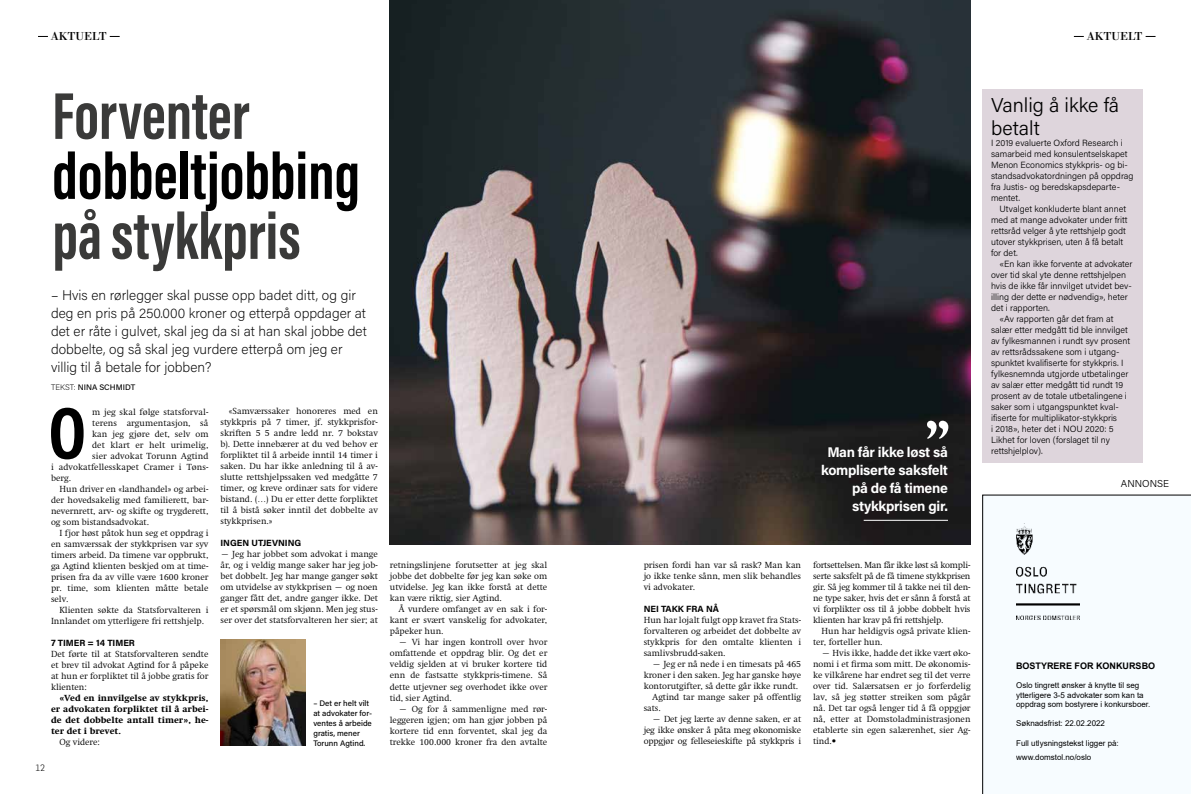
<style>
.page{position:relative;width:1191px;height:794px;background:#fff}
.page>*{position:absolute;margin:0;border:0;box-sizing:border-box;transform-origin:0 0}
.t1{font:700 74px "Acumin Pro Cond";color:#000}
.t2{font:700 68px "Acumin Pro Extra Cond";color:#3a3a39}
.t3{font:700 68px "Acumin Pro Extra Cond";color:#000}
.t4{font:700 62.4px "Adobe Caslon Pro";color:#fff}
.t5{font:300 20px/23px "Acumin Pro";color:#000}
.t6{font:200 14px/18px "Acumin Pro";color:#000}
.t7{font:700 14px/18px "Acumin Pro";letter-spacing:-.02em;color:#fff}
.t8{font:12px "Bodoni Std";color:#000}
.t9{font:300 10px "Acumin Pro";color:#000}
.t10{font:300 9px/11px "Swift LT Std";color:#000;text-align:justify}
.t11{font:300 9px/11px "Acumin Pro";color:#000}
.t12{font:800 9px/11px "Swift LT Std";color:#000;text-align:justify}
.t13{font:700 9px "Acumin Pro";color:#000}
.t14{font:700 9px "Arial";color:#000}
.t15{font:300 9px "Flama";color:#000}
.t16{font:8px/9.6px "Arial";color:#000}
.t17{font:500 8px/10px "Acumin Pro";color:#000}
.s1{font-weight:200}
</style>
<div class="page">
<div style="left:982px;top:89px;width:160px;height:374px;background:#ded5dc"></div>
<img style="left:390px;top:0;width:580px;height:544px">
<img style="left:220px;top:640px;width:85px;height:106px">
<svg style="left:982px;top:495px;width:209px;height:299px"></svg>
<img style="left:1016px;top:523px;width:63px;height:96px">
<hr style="left:863px;top:520px;width:85px;height:1px;background:#fff">
<h3 class="t8" style="left:51px;top:28px;width:57px">AKTUELT</h3>
<h3 class="t8" style="left:1086px;top:28px;width:57px">AKTUELT</h3>
<h2 class="t2" style="left:52px;top:74px;width:199px">Forventer</h2>
<h2 class="t3" style="left:52px;top:134px;width:309px">dobbeltjobbing</h2>
<h2 class="t2" style="left:52px;top:194px;width:250px">på stykkpris</h2>
<h3 class="t6" style="left:51px;top:285px;width:317px">– Hvis en rørlegger skal pusse opp badet ditt, og gir deg en pris på 250.000 kroner og etterpå oppdager at det er råte i gulvet, skal jeg da si at han skal jobbe det dobbelte, og så skal jeg vurdere etterpå om jeg er villig til å betale for jobben?</h3>
<p class="t17" style="left:51px;top:382px;width:86px"><span class="s1">TEKST:</span> NINA SCHMIDT</p>
<h1 class="t1" style="left:48px;top:384px;width:39px">O</h1>
<p class="t10" style="left:92px;top:406px;width:118px">m jeg skal følge statsforval-</p>
<p class="t10" style="left:92px;top:417px;width:118px">terens argumentasjon, så</p>
<p class="t10" style="left:92px;top:428px;width:118px">kan jeg gjøre det, selv om</p>
<p class="t10" style="left:92px;top:439px;width:118px">det klart er helt urimelig,</p>
<p class="t10" style="left:92px;top:450px;width:118px">sier advokat Torunn Agtind</p>
<p class="t10" style="left:51px;top:461px;width:159px">i advokatfellesskapet Cramer i Tøns-</p>
<p class="t10" style="left:51px;top:472px;width:22px">berg.</p>
<p class="t10" style="left:60px;top:483px;width:150px">Hun driver en «landhandel» og arbei-</p>
<p class="t10" style="left:51px;top:494px;width:159px">der hovedsakelig med familierett, bar-</p>
<p class="t10" style="left:51px;top:505px;width:159px">nevernrett, arv- og skifte og trygderett,</p>
<p class="t10" style="left:51px;top:516px;width:100px">og som bistandsadvokat.</p>
<p class="t10" style="left:60px;top:527px;width:150px">I fjor høst påtok hun seg et oppdrag i</p>
<p class="t10" style="left:51px;top:538px;width:159px">en samværssak der stykkprisen var syv</p>
<p class="t10" style="left:51px;top:549px;width:159px">timers arbeid. Da timene var oppbrukt,</p>
<p class="t10" style="left:51px;top:560px;width:159px">ga Agtind klienten beskjed om at time-</p>
<p class="t10" style="left:51px;top:571px;width:159px">prisen fra da av ville være 1600 kroner</p>
<p class="t10" style="left:51px;top:582px;width:159px">pr. time, som klienten måtte betale</p>
<p class="t10" style="left:51px;top:593px;width:19px">selv.</p>
<p class="t10" style="left:60px;top:604px;width:150px">Klienten søkte da Statsforvalteren i</p>
<p class="t10" style="left:51px;top:615px;width:155px">Innlandet om ytterligere fri rettshjelp.</p>
<p class="t13" style="left:51px;top:636px;width:85px">7 TIMER = 14 TIMER</p>
<p class="t10" style="left:51px;top:648px;width:159px">Det førte til at Statsforvalteren sendte et brev til advokat Agtind for å påpeke at hun er forpliktet til å jobbe gratis for klienten:</p>
<p class="t12" style="left:51px;top:692px;width:159px;text-indent:9px">«Ved en innvilgelse av stykkpris, er advokaten forpliktet til å arbei&shy;de det dobbelte antall timer», he&shy;ter det i brevet.</p>
<p class="t10" style="left:60px;top:736px;width:42px">Og videre:</p>
<p class="t15" style="left:35px;top:762px;width:11px">12</p>
<p class="t10" style="left:220px;top:406px;width:159px;text-indent:9px">«Samværssaker honoreres med en stykkpris på 7 timer, jf. stykkprisfor&shy;skriften 5 5 andre ledd nr. 7 bokstav b). Dette innebærer at du ved behov er forpliktet til å arbeide inntil 14 timer i saken. Du har ikke anledning til å av&shy;slutte rettshjelpssaken ved medgåtte 7 timer, og kreve ordinær sats for videre bistand. (…) Du er etter dette forpliktet til å bistå søker inntil det dobbelte av stykkprisen.»</p>
<p class="t13" style="left:220px;top:537px;width:82px">INGEN UTJEVNING</p>
<p class="t10" style="left:220px;top:549px;width:159px">– Jeg har jobbet som advokat i mange år, og i veldig mange saker har jeg job&shy;bet dobbelt. Jeg har mange ganger søkt om utvidelse av stykkprisen – og noen ganger fått det, andre ganger ikke. Det er et spørsmål om skjønn. Men jeg stus&shy;ser over det statsforvalteren her sier; at</p>
<p class="t10" style="left:390px;top:560px;width:159px">retningslinjene forutsetter at jeg skal jobbe det dobbelte før jeg kan søke om utvidelse. Jeg kan ikke forstå at dette kan være riktig, sier Agtind.</p>
<p class="t10" style="left:390px;top:604px;width:159px;text-indent:9px">Å vurdere omfanget av en sak i for&shy;kant er svært vanskelig for advokater, påpeker hun.</p>
<p class="t10" style="left:390px;top:637px;width:159px;text-indent:9px">– Vi har ingen kontroll over hvor omfattende et oppdrag blir. Og det er veldig sjelden at vi bruker kortere tid enn de fastsatte stykkpris-timene. Så dette utjevner seg overhodet ikke over tid, sier Agtind.</p>
<p class="t10" style="left:390px;top:703px;width:159px;text-indent:9px">– Og for å sammenligne med rør&shy;leggeren igjen; om han gjør jobben på kortere tid enn forventet, skal jeg da trekke 100.000 kroner fra den avtalte</p>
<p class="t17" style="left:313px;top:697px;width:60px">– Det er helt vilt at advokater for&shy;ventes å arbeide gratis, mener<br>Torunn Agtind.</p>
<h3 class="t4" style="left:925px;top:408px;width:26px">”</h3>
<h3 class="t7" style="left:827px;top:442px;width:122px">Man får ikke løst så</h3>
<h3 class="t7" style="left:821px;top:460px;width:128px">kompliserte saksfelt</h3>
<h3 class="t7" style="left:852px;top:478px;width:97px">på de få timene stykkprisen gir.</h3>
<p class="t10" style="left:643px;top:560px;width:159px">prisen fordi han var så rask? Man kan jo ikke tenke sånn, men slik behandles vi advokater.</p>
<p class="t13" style="left:643px;top:603px;width:77px">NEI TAKK FRA NÅ</p>
<p class="t10" style="left:643px;top:615px;width:159px">Hun har lojalt fulgt opp kravet fra Stats&shy;forvalteren og arbeidet det dobbelte av stykkpris for den omtalte klienten i samlivsbrudd-saken.</p>
<p class="t10" style="left:652px;top:659px;width:150px">– Jeg er nå nede i en timesats på 465</p>
<p class="t10" style="left:643px;top:670px;width:159px">kroner i den saken. Jeg har ganske høye</p>
<p class="t10" style="left:643px;top:681px;width:156px">kontorutgifter, så dette går ikke rundt.</p>
<p class="t10" style="left:652px;top:692px;width:150px">Agtind tar mange saker på offentlig</p>
<p class="t10" style="left:643px;top:703px;width:19px">sats.</p>
<p class="t10" style="left:643px;top:714px;width:159px;text-indent:9px">– Det jeg lærte av denne saken, er at jeg ikke ønsker å påta meg økonomiske oppgjør og felleseieskifte på stykkpris i</p>
<p class="t10" style="left:813px;top:560px;width:159px">fortsettelsen. Man får ikke løst så kompli&shy;serte saksfelt på de få timene stykkprisen gir. Så jeg kommer til å takke nei til den&shy;ne type saker, hvis det er sånn å forstå at vi forplikter oss til å jobbe dobbelt hvis klienten har krav på fri rettshjelp.</p>
<p class="t10" style="left:813px;top:626px;width:159px;text-indent:9px">Hun har heldigvis også private klien&shy;ter, forteller hun.</p>
<p class="t10" style="left:813px;top:648px;width:159px;text-indent:9px">– Hvis ikke, hadde det ikke vært øko&shy;nomi i et firma som mitt. De økonomis&shy;ke vilkårene har endret seg til det verre over tid. Salærsatsen er jo forferdelig lav, så jeg støtter streiken som pågår nå. Det tar også lenger tid å få oppgjør nå, etter at Domstoladministrasjonen etablerte sin egen salærenhet, sier Ag&shy;tind.•</p>
<h3 class="t5" style="left:991px;top:93px;width:130px">Vanlig å ikke få betalt</h3>
<p class="t11" style="left:991px;top:137px;width:144px">I 2019 evaluerte Oxford Research i samarbeid med konsulentselskapet<br>Menon Economics stykkpris- og bi&shy;standsadvokatordningen på oppdrag fra Justis- og beredskapsdeparte&shy;mentet.</p>
<p class="t11" style="left:991px;top:203px;width:138px;text-indent:9px">Utvalget konkluderte blant annet med at mange advokater under fritt rettsråd velger å yte rettshjelp godt utover stykkprisen, uten å få betalt for det.</p>
<p class="t11" style="left:999px;top:258px;width:134px">«En kan ikke forvente at advokater</p>
<p class="t11" style="left:991px;top:269px;width:136px">over tid skal yte denne rettshjelpen</p>
<p class="t11" style="left:991px;top:280px;width:142px">hvis de ikke får innvilget utvidet bev-</p>
<p class="t11" style="left:991px;top:291px;width:138px">illing der dette er nødvendig», heter</p>
<p class="t11" style="left:991px;top:302px;width:60px">det i rapporten.</p>
<p class="t11" style="left:999px;top:313px;width:115px">«Av rapporten går det fram at</p>
<p class="t11" style="left:991px;top:324px;width:138px">salær etter medgått tid ble innvilget</p>
<p class="t11" style="left:991px;top:335px;width:140px">av fylkesmannen i rundt syv prosent</p>
<p class="t11" style="left:991px;top:346px;width:130px">av rettsrådssakene som i utgang-</p>
<p class="t11" style="left:991px;top:357px;width:134px">spunktet kvalifiserte for stykkpris. I</p>
<p class="t11" style="left:991px;top:368px;width:139px">fylkesnemnda utgjorde utbetalinger</p>
<p class="t11" style="left:991px;top:379px;width:134px">av salær etter medgått tid rundt 19</p>
<p class="t11" style="left:991px;top:390px;width:137px">prosent av de totale utbetalingene i</p>
<p class="t11" style="left:991px;top:401px;width:129px">saker som i utgangspunktet kval-</p>
<p class="t11" style="left:991px;top:412px;width:128px">ifiserte for multiplikator-stykkpris</p>
<p class="t11" style="left:991px;top:423px;width:124px">i 2018», heter det i NOU 2020: 5</p>
<p class="t11" style="left:991px;top:434px;width:120px">Likhet for loven (forslaget til ny</p>
<p class="t11" style="left:991px;top:445px;width:53px">rettshjelplov).</p>
<p class="t9" style="left:1121px;top:477px;width:50px">ANNONSE</p>
<p class="t14" style="left:1016px;top:659px;width:141px">BOSTYRERE FOR KONKURSBO</p>
<p class="t16" style="left:1016px;top:680px;width:136px">Oslo tingrett ønsker å knytte til seg ytterligere 3-5 advokater som kan ta oppdrag som bostyrere i konkursboer.</p>
<p class="t16" style="left:1016px;top:718px;width:90px">Søknadsfrist: 22.02.2022</p>
<p class="t16" style="left:1016px;top:735px;width:104px;line-height:14.4px">Full utlysningstekst ligger på: www.domstol.no/oslo</p>
</div>
